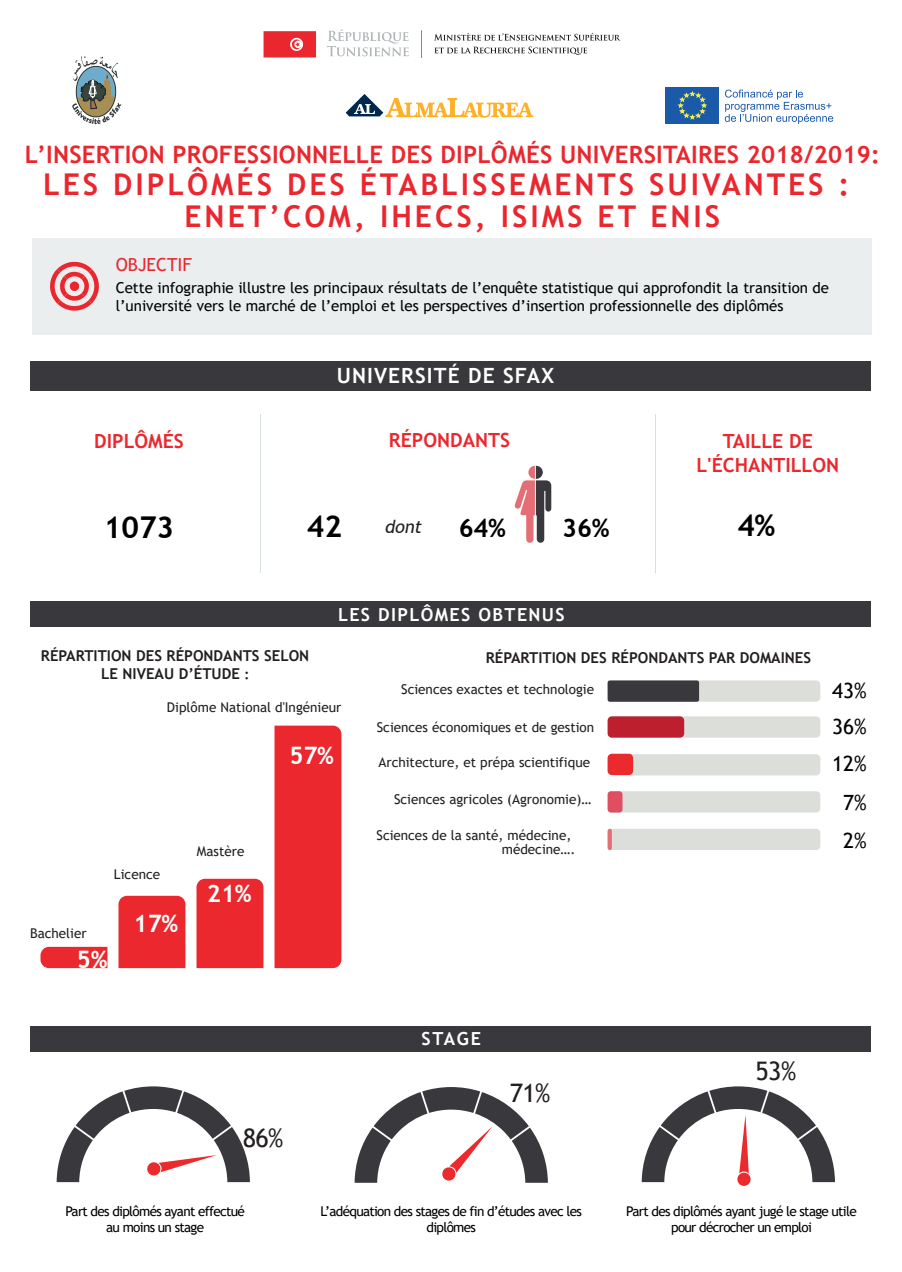
<style>
.page{position:relative;width:902px;height:1272px;background:#fff}
.page>*{position:absolute;margin:0;border:0;box-sizing:border-box;transform-origin:0 0}
.t1{font:700 30px/31.5px "Trebuchet MS";letter-spacing:.1em;color:#ea272e;text-align:center}
.t2{font:700 30px "Trebuchet MS";color:#000001}
.t3{font:25.5px "Trebuchet MS";color:#231f20}
.t4{font:700 25.5px "Trebuchet MS";color:#000001}
.t5{font:700 24px "Trebuchet MS";letter-spacing:.01em;color:#ea272e}
.t6{font:700 24px "Trebuchet MS";color:#fff}
.t7{font:700 21px "Trebuchet MS";letter-spacing:.05em;color:#fff}
.t8{font:21px/36px "Trebuchet MS";color:#000001}
.t9{font:700 19.5px/23.4px "Trebuchet MS";color:#ea282e;text-align:center}
.t10{font:700 18px "Trebuchet MS";letter-spacing:.075em;color:#fff}
.t11{font:18px "Trebuchet MS";color:#ea272e}
.t12{font:italic 18px "Trebuchet MS";color:#231f20}
.t13{font:15px/18px "Trebuchet MS";color:#000001}
.t14{font:700 15px/18px "Trebuchet MS";color:#231f20;text-align:center}
.t15{font:13.5px/14px "Trebuchet MS";color:#231f20}
.t16{font:13.5px/16.5px "Trebuchet MS";letter-spacing:-.05em;color:#000001;text-align:center}
.s1{font-size:13.5px}
</style>
<div class="page">
<div style="left:30px;top:1025px;width:840px;height:26px;background:#39393d"></div>
<div style="left:30px;top:601px;width:840px;height:25px;background:#39393d"></div>
<svg style="left:40px;top:946px;width:67px;height:22px"></svg>
<div style="left:118px;top:895px;width:67px;height:73px;background:#ea282e"></div>
<div style="left:274px;top:725px;width:67px;height:243px;background:#ea282e"></div>
<div style="left:196px;top:878px;width:67px;height:90px;background:#ea282e"></div>
<div style="left:607px;top:680px;width:213px;height:21px;background:#dcdeda;border-radius:4px"></div>
<div style="left:607px;top:680px;width:92px;height:21px;background:#39393d;border-radius:2px"></div>
<div style="left:607px;top:716px;width:213px;height:21px;background:#dcdeda;border-radius:4px"></div>
<div style="left:607px;top:716px;width:77px;height:21px;background:#bd1f2f;border-radius:4px"></div>
<div style="left:607px;top:754px;width:213px;height:21px;background:#dcdeda;border-radius:4px"></div>
<div style="left:607px;top:791px;width:213px;height:21px;background:#dcdeda;border-radius:4px"></div>
<div style="left:607px;top:753px;width:26px;height:22px;background:#ea2a2d;border-radius:4px"></div>
<div style="left:607px;top:791px;width:15px;height:21px;background:#e04f61;border-radius:3px"></div>
<div style="left:607px;top:828px;width:213px;height:22px;background:#dcdeda;border-radius:4px"></div>
<svg style="left:607px;top:828px;width:4px;height:22px"></svg>
<div style="left:737px;top:1172px;width:13px;height:13px;background:#ea2a2d;border-radius:50%"></div>
<svg style="left:641px;top:1086px;width:193px;height:96px"></svg>
<svg style="left:57px;top:1086px;width:193px;height:96px"></svg>
<svg style="left:354px;top:1087px;width:194px;height:95px"></svg>
<hr style="left:260px;top:414px;width:1px;height:159px;background:#d7dfe0">
<svg style="left:514px;top:466px;width:37px;height:77px"></svg>
<hr style="left:655px;top:414px;width:1px;height:159px;background:#d7dfe0">
<div style="left:30px;top:361px;width:840px;height:29px;background:#39393d"></div>
<div style="left:33px;top:238px;width:838px;height:97px;background:#eaeeee"></div>
<svg style="left:50px;top:261px;width:49px;height:50px"></svg>
<svg style="left:345px;top:94px;width:188px;height:24px"></svg>
<img style="left:263px;top:29px;width:358px;height:29px">
<div style="left:665px;top:87px;width:54px;height:37px;background:#1a5aa9"></div>
<svg style="left:677px;top:91px;width:29px;height:29px"></svg>
<svg style="left:724px;top:90px;width:109px;height:34px"></svg>
<svg style="left:72px;top:56px;width:49px;height:68px"></svg>
<h3 class="t5" style="left:25px;top:140px;width:856px">L’INSERTION PROFESSIONNELLE DES DIPLÔMÉS UNIVERSITAIRES 2018/2019:</h3>
<h1 class="t1" style="left:43px;top:168px;width:807px">LES DIPLÔMÉS DES ÉTABLISSEMENTS SUIVANTES :<br>ENET’COM, IHECS, ISIMS ET ENIS</h1>
<h3 class="t11" style="left:116px;top:253px;width:78px">OBJECTIF</h3>
<p class="t13" style="left:116px;top:278px;width:714px">Cette infographie illustre les principaux résultats de l’enquête statistique qui approfondit la transition de l’université vers le marché de l’emploi et les perspectives d’insertion professionnelle des diplômés</p>
<h3 class="t9" style="left:94px;top:429px;width:91px">DIPLÔMÉS</h3>
<h1 class="t2" style="left:104px;top:509px;width:72px">1073</h1>
<h3 class="t7" style="left:337px;top:362px;width:218px">UNIVERSITÉ DE SFAX</h3>
<h3 class="t9" style="left:389px;top:428px;width:122px">RÉPONDANTS</h3>
<h1 class="t2" style="left:307px;top:507px;width:37px">42</h1>
<h3 class="t12" style="left:385px;top:516px;width:39px">dont</h3>
<h2 class="t4" style="left:458px;top:512px;width:49px">64%</h2>
<h2 class="t4" style="left:562px;top:512px;width:49px">36%</h2>
<h3 class="t10" style="left:338px;top:603px;width:228px">LES DIPLÔMES OBTENUS</h3>
<h3 class="t9" style="left:696px;top:429px;width:144px">TAILLE DE<br>L'ÉCHANTILLON</h3>
<h1 class="t2" style="left:737px;top:507px;width:40px">4%</h1>
<p class="t14" style="left:41px;top:647px;width:270px">RÉPARTITION DES RÉPONDANTS SELON<br>LE NIVEAU D’ÉTUDE <span class="s1">:</span></p>
<p class="t15" style="left:167px;top:700px;width:176px">Diplôme National d'Ingénieur</p>
<p class="t15" style="left:114px;top:866px;width:48px">Licence</p>
<p class="t15" style="left:30px;top:926px;width:58px">Bachelier</p>
<h3 class="t6" style="left:77px;top:944px;width:32px">5%</h3>
<h3 class="t6" style="left:134px;top:908px;width:46px">17%</h3>
<p class="t15" style="left:197px;top:844px;width:49px">Mastère</p>
<h3 class="t6" style="left:207px;top:878px;width:46px">21%</h3>
<h3 class="t6" style="left:289px;top:740px;width:46px">57%</h3>
<h2 class="t3" style="left:243px;top:1121px;width:42px">86%</h2>
<p class="t14" style="left:485px;top:648px;width:327px">RÉPARTITION DES RÉPONDANTS PAR DOMAINES</p>
<p class="t15" style="left:401px;top:682px;width:194px">Sciences exactes et technologie</p>
<p class="t15" style="left:377px;top:720px;width:219px">Sciences économiques et de gestion</p>
<p class="t15" style="left:378px;top:755px;width:213px">Architecture, et prépa scientifique</p>
<p class="t15" style="left:394px;top:792px;width:199px">Sciences agricoles (Agronomie)…</p>
<p class="t15" style="left:502px;top:828px;width:75px;text-indent:-125px">Sciences de la santé, médecine, médecine….</p>
<h3 class="t8" style="left:832px;top:672px;width:36px">43%<br>36%</h3>
<h3 class="t8" style="left:832px;top:745px;width:36px">12%</h3>
<h3 class="t8" style="left:843px;top:784px;width:25px">7%</h3>
<h3 class="t8" style="left:843px;top:822px;width:25px">2%</h3>
<h3 class="t10" style="left:421px;top:1027px;width:61px">STAGE</h3>
<h2 class="t3" style="left:509px;top:1077px;width:42px">71%</h2>
<h2 class="t3" style="left:755px;top:1055px;width:42px">53%</h2>
<p class="t16" style="left:65px;top:1202px;width:181px">Part des diplômés ayant effectué au moins un stage</p>
<p class="t16" style="left:320px;top:1202px;width:263px">L’adéquation des stages de fin d’études avec les diplômes</p>
<p class="t16" style="left:626px;top:1203px;width:232px">Part des diplômés ayant jugé le stage utile pour décrocher un emploi</p>
</div>
